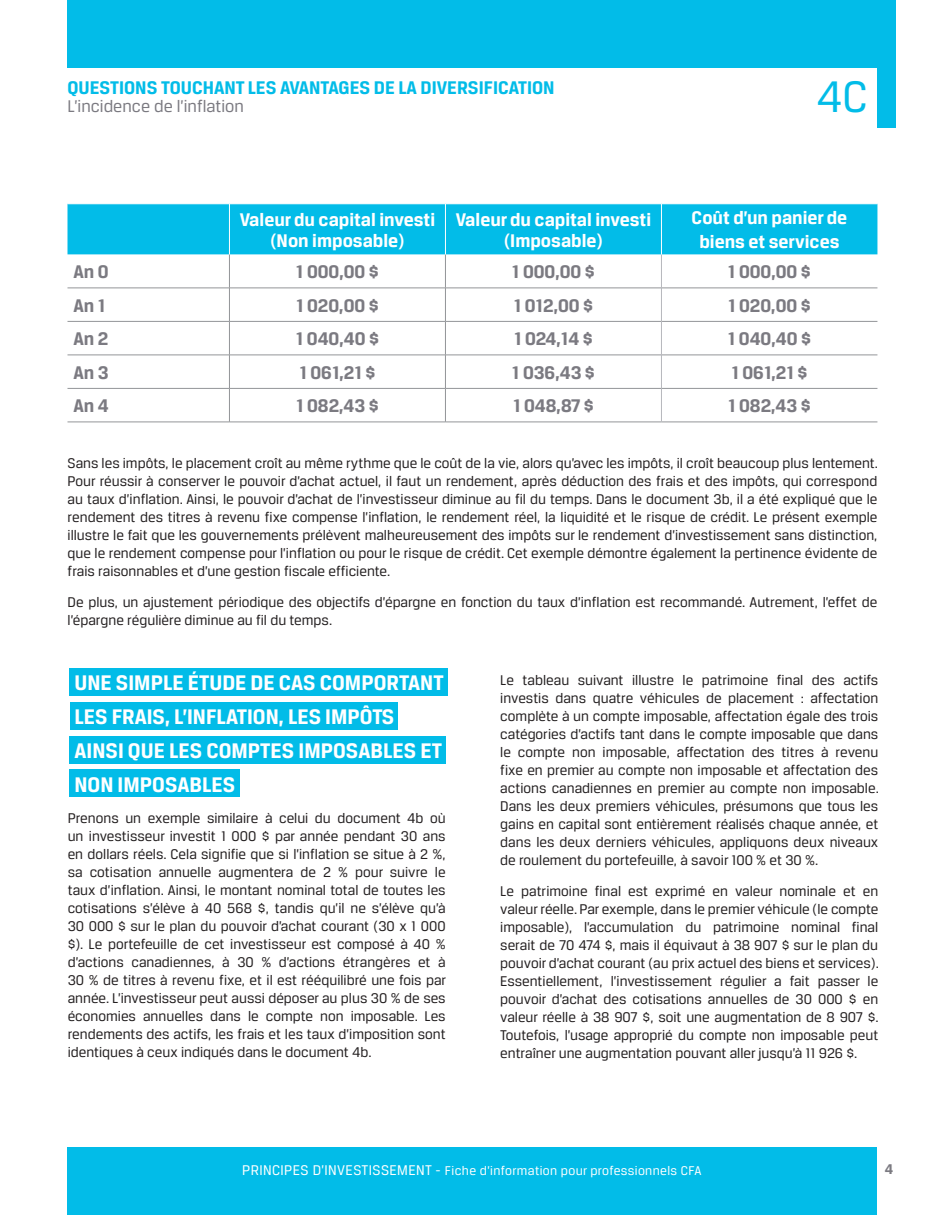
<style>
.page{position:relative;width:945px;height:1215px;background:#fff}
.page>*{position:absolute;margin:0;border:0;box-sizing:border-box;transform-origin:0 0}
.t1{font:47.1px "Breuer Text";color:#02bce8}
.Titre_souligné_2_lig{font:700 22.5px "Breuer Text";color:#fff}
.t2{font:700 19.5px "Breuer Text";color:#7b7a81}
.t3{font:700 19.5px/21px "Breuer Text";color:#fff;text-align:center}
.t4{font:700 19.5px "Breuer Text";color:#02bce8}
.t5{font:18px "Breuer Text";color:#7b7a81}
.Texte_courant{font:15px/18px "Breuer Text";color:#231f20;text-align:justify}
.t6{font:700 15px "Breuer Text";color:#7b7a81}
.t7{font:13.5px "Breuer Text";letter-spacing:.025em;color:#fff}
.s1{font-size:15px}
</style>
<div class="page">
<div style="left:68px;top:0;width:810px;height:68px;background:#02bce8"></div>
<div style="left:68px;top:1148px;width:810px;height:67px;background:#02bce8"></div>
<div style="left:877px;top:0;width:18px;height:127px;background:#02bce8"></div>
<div style="left:68px;top:205px;width:809px;height:49px;background:#02bce8"></div>
<hr style="left:68px;top:288px;width:161px;height:1px;background:#939598">
<hr style="left:229px;top:288px;width:216px;height:1px;background:#939598">
<hr style="left:445px;top:288px;width:216px;height:1px;background:#939598">
<hr style="left:662px;top:288px;width:215px;height:1px;background:#939598">
<hr style="left:68px;top:321px;width:161px;height:1px;background:#939598">
<hr style="left:229px;top:321px;width:216px;height:1px;background:#939598">
<hr style="left:445px;top:321px;width:216px;height:1px;background:#939598">
<hr style="left:662px;top:321px;width:215px;height:1px;background:#939598">
<hr style="left:68px;top:355px;width:161px;height:1px;background:#939598">
<hr style="left:229px;top:355px;width:216px;height:1px;background:#939598">
<hr style="left:445px;top:355px;width:216px;height:1px;background:#939598">
<hr style="left:662px;top:355px;width:215px;height:1px;background:#939598">
<hr style="left:229px;top:254px;width:1px;height:34px;background:#939598">
<hr style="left:445px;top:254px;width:1px;height:34px;background:#939598">
<hr style="left:229px;top:288px;width:1px;height:33px;background:#939598">
<hr style="left:445px;top:288px;width:1px;height:33px;background:#939598">
<hr style="left:229px;top:322px;width:1px;height:33px;background:#939598">
<hr style="left:445px;top:322px;width:1px;height:33px;background:#939598">
<hr style="left:229px;top:355px;width:1px;height:33px;background:#939598">
<hr style="left:445px;top:355px;width:1px;height:33px;background:#939598">
<hr style="left:68px;top:388px;width:161px;height:1px;background:#939598">
<hr style="left:229px;top:388px;width:216px;height:1px;background:#939598">
<hr style="left:229px;top:389px;width:1px;height:33px;background:#939598">
<hr style="left:445px;top:388px;width:216px;height:1px;background:#939598">
<hr style="left:445px;top:389px;width:1px;height:33px;background:#939598">
<hr style="left:661px;top:388px;width:216px;height:1px;background:#939598">
<hr style="left:68px;top:422px;width:161px;height:1px;background:#939598">
<hr style="left:229px;top:422px;width:216px;height:1px;background:#939598">
<hr style="left:445px;top:422px;width:216px;height:1px;background:#939598">
<hr style="left:661px;top:422px;width:216px;height:1px;background:#939598">
<hr style="left:661px;top:254px;width:1px;height:34px;background:#b6b7bc">
<hr style="left:661px;top:288px;width:1px;height:33px;background:#b6b7bc">
<hr style="left:661px;top:321px;width:1px;height:34px;background:#b6b7bc">
<hr style="left:661px;top:355px;width:1px;height:33px;background:#b6b7bc">
<hr style="left:661px;top:389px;width:1px;height:33px;background:#b6b7bc">
<hr style="left:229px;top:204px;width:1px;height:50px;background:#fff">
<hr style="left:445px;top:204px;width:1px;height:50px;background:#fff">
<hr style="left:661px;top:204px;width:1px;height:50px;background:#fff">
<div style="left:70px;top:669px;width:378px;height:27px;background:#02bce8"></div>
<div style="left:70px;top:702px;width:328px;height:28px;background:#02bce8"></div>
<div style="left:70px;top:736px;width:376px;height:27px;background:#02bce8"></div>
<div style="left:70px;top:769px;width:170px;height:28px;background:#02bce8"></div>
<h3 class="t4" style="left:68px;top:77px;width:489px">QUESTIONS TOUCHANT LES AVANTAGES DE LA DIVERSIFICATION</h3>
<p class="t5" style="left:68px;top:97px;width:178px">L’incidence de l’inflation</p>
<h1 class="t1" style="left:817px;top:71px;width:53px">4C</h1>
<p class="t3" style="left:240px;top:209px;width:197px">Valeur du capital investi</p>
<p class="t3" style="left:270px;top:230px;width:136px">(Non imposable)</p>
<p class="t3" style="left:456px;top:209px;width:197px">Valeur du capital investi (Imposable)</p>
<p class="t3" style="left:692px;top:206px;width:157px;line-height:24px">Coût d’un panier de biens et services</p>
<p class="t2" style="left:74px;top:261px;width:37px">An 0</p>
<p class="t2" style="left:296px;top:261px;width:84px">1 000,00 $</p>
<p class="t2" style="left:512px;top:261px;width:84px">1 000,00 $</p>
<p class="t2" style="left:728px;top:261px;width:84px">1 000,00 $</p>
<p class="t2" style="left:74px;top:295px;width:33px">An 1</p>
<p class="t2" style="left:296px;top:295px;width:84px">1 020,00 $</p>
<p class="t2" style="left:514px;top:295px;width:81px">1 012,00 $</p>
<p class="t2" style="left:728px;top:295px;width:84px">1 020,00 $</p>
<p class="t2" style="left:74px;top:328px;width:36px">An 2</p>
<p class="t2" style="left:296px;top:328px;width:85px">1 040,40 $</p>
<p class="t2" style="left:514px;top:328px;width:80px">1 024,14 $</p>
<p class="t2" style="left:728px;top:328px;width:85px">1 040,40 $</p>
<p class="t2" style="left:74px;top:362px;width:37px">An 3</p>
<p class="t2" style="left:299px;top:362px;width:78px">1 061,21 $</p>
<p class="t2" style="left:512px;top:362px;width:84px">1 036,43 $</p>
<p class="t2" style="left:731px;top:362px;width:78px">1 061,21 $</p>
<p class="t2" style="left:74px;top:395px;width:37px">An 4</p>
<p class="t2" style="left:296px;top:395px;width:84px">1 082,43 $</p>
<p class="t2" style="left:513px;top:395px;width:82px">1 048,87 $</p>
<p class="t2" style="left:728px;top:395px;width:84px">1 082,43 $</p>
<p class="Texte_courant" style="left:68px;top:454px;width:812px">Sans les impôts, le placement croît au même rythme que le coût de la vie, alors qu’avec les impôts, il croît beaucoup plus lentement.<br>Pour réussir à conserver le pouvoir d’achat actuel, il faut un rendement, après déduction des frais et des impôts, qui correspond au taux d’inflation. Ainsi, le pouvoir d’achat de l’investisseur diminue au fil du temps. Dans le document 3b, il a été expliqué que le rendement des titres à revenu fixe compense l’inflation, le rendement réel, la liquidité et le risque de crédit. Le présent exemple illustre le fait que les gouvernements prélèvent malheureusement des impôts sur le rendement d’investissement sans distinction, que le rendement compense pour l’inflation ou pour le risque de crédit. Cet exemple démontre également la pertinence évidente de frais raisonnables et d’une gestion fiscale efficiente.</p>
<p class="Texte_courant" style="left:68px;top:593px;width:811px">De plus, un ajustement périodique des objectifs d’épargne en fonction du taux d’inflation est recommandé. Autrement, l’effet de l’épargne régulière diminue au fil du temps.</p>
<p class="Titre_souligné_2_lig" style="left:74px;top:671px;width:371px">UNE SIMPLE ÉTUDE DE CAS COMPORTANT</p>
<p class="Titre_souligné_2_lig" style="left:74px;top:704px;width:321px">LES FRAIS, L’INFLATION, LES IMPÔTS</p>
<p class="Titre_souligné_2_lig" style="left:74px;top:738px;width:369px">AINSI QUE LES COMPTES IMPOSABLES ET</p>
<p class="Titre_souligné_2_lig" style="left:74px;top:772px;width:162px">NON IMPOSABLES</p>
<p class="Texte_courant" style="left:68px;top:809px;width:380px">Prenons un exemple similaire à celui du document 4b où un investisseur investit 1 000 $ par année pendant 30 ans en dollars réels. Cela signifie que si l’inflation se situe à 2 %, sa cotisation annuelle augmentera de 2 % pour suivre le taux d’inflation. Ainsi, le montant nominal total de toutes les cotisations s’élève à 40 568 $, tandis qu’il ne s’élève qu’à 30 000 $ sur le plan du pouvoir d’achat courant (30 x 1 000 $). Le portefeuille de cet investisseur est composé à 40 % d’actions canadiennes, à 30 % d’actions étrangères et à 30 % de titres à revenu fixe, et il est rééquilibré une fois par année. L’investisseur peut aussi déposer au plus 30 % de ses économies annuelles dans le compte non imposable. Les rendements des actifs, les frais et les taux d’imposition sont identiques à ceux indiqués dans le document 4b.</p>
<p class="Texte_courant" style="left:500px;top:671px;width:380px">Le tableau suivant illustre le patrimoine final des actifs investis dans quatre véhicules de placement : affectation complète à un compte imposable, affectation égale des trois catégories d’actifs tant dans le compte imposable que dans le compte non imposable, affectation des titres à revenu fixe en premier au compte non imposable et affectation des actions canadiennes en premier au compte non imposable.<br>Dans les deux premiers véhicules, présumons que tous les gains en capital sont entièrement réalisés chaque année, et dans les deux derniers véhicules, appliquons deux niveaux de roulement du portefeuille, à savoir 100 % et 30 %.</p>
<p class="Texte_courant" style="left:500px;top:882px;width:380px">Le patrimoine final est exprimé en valeur nominale et en valeur réelle. Par exemple, dans le premier véhicule (le compte imposable), l’accumulation du patrimoine nominal final serait de 70 474 $, mais il équivaut à 38 907 $ sur le plan du pouvoir d’achat courant (au prix actuel des biens et services).<br>Essentiellement, l’investissement régulier a fait passer le pouvoir d’achat des cotisations annuelles de 30 000 $ en valeur réelle à 38 907 $, soit une augmentation de 8 907 $.<br>Toutefois, l’usage approprié du compte non imposable peut entraîner une augmentation pouvant aller jusqu’à 11 926 $.</p>
<p class="t7" style="left:242px;top:1164px;width:461px"><span class="s1">PRINCIPES D’INVESTISSEMENT -</span> Fiche d’information pour professionnels CFA</p>
<p class="t6" style="left:885px;top:1161px;width:10px">4</p>
</div>
